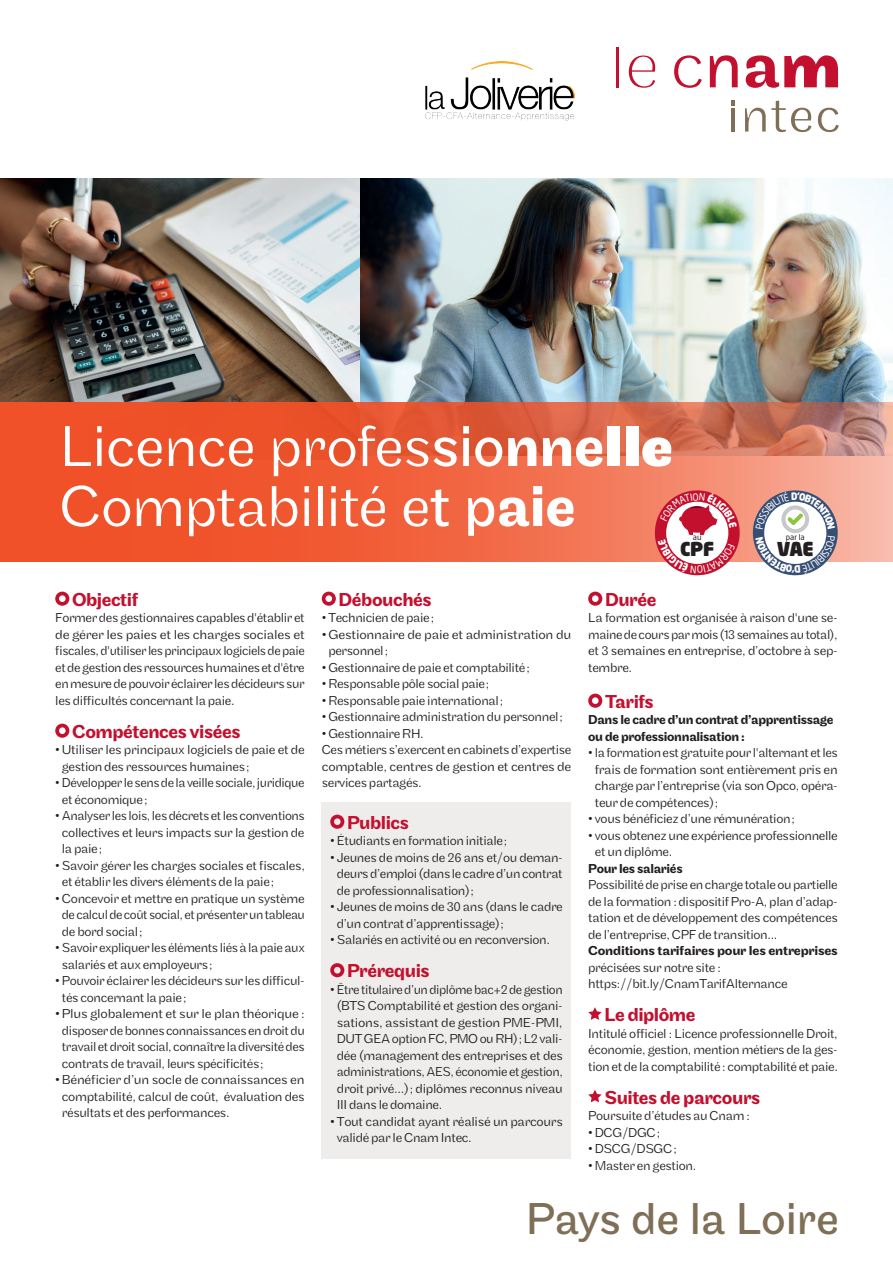
<style>
.page{position:relative;width:893px;height:1263px;background:#fff}
.page>*{position:absolute;margin:0;border:0;box-sizing:border-box;transform-origin:0 0}
.t1{font:300 60px/60px "Maple";letter-spacing:-.02em;color:#fff}
.t2{font:46.5px "Maple";letter-spacing:-.015em;color:#806f57}
.t3{font:500 19.5px "Maple";letter-spacing:-.025em;color:#c3102e}
.t4{font:900 18.9px "Neo Sans W1 G";letter-spacing:-.03em;color:#231f20}
.t5{font:300 13.5px/16.5px "Maple";letter-spacing:-.025em;color:#231f20}
.t6{font:300 13.5px/16.5px "Maple";letter-spacing:-.025em;color:#231f20;text-align:justify;scale:.95 1}
.t7{font:300 13.5px/16.5px "Maple";letter-spacing:-.025em;color:#231f20;scale:.96 1}
.t8{font:500 13.5px/16.5px "Maple";letter-spacing:-.025em;color:#231f20}
.t9{font:7.95px "Neo Sans W1 G";color:#231f20}
.s1{font-weight:400}
.s2{font-weight:500}
.s3{font-weight:700}
</style>
<div class="page">
<img style="left:359px;top:179px;width:534px;height:223px">
<img style="left:0;top:179px;width:359px;height:223px">
<svg style="left:0;top:402px;width:893px;height:159px;background:#ea6644"></svg>
<div style="left:322px;top:802px;width:249px;height:357px;background:#efedeb"></div>
<svg style="left:55px;top:592px;width:14px;height:14px"></svg>
<svg style="left:55px;top:724px;width:14px;height:14px"></svg>
<svg style="left:322px;top:592px;width:14px;height:14px"></svg>
<svg style="left:330px;top:815px;width:14px;height:14px"></svg>
<svg style="left:330px;top:963px;width:14px;height:14px"></svg>
<svg style="left:588px;top:592px;width:14px;height:14px"></svg>
<svg style="left:588px;top:694px;width:14px;height:14px"></svg>
<svg style="left:588px;top:1007px;width:14px;height:13px"></svg>
<svg style="left:588px;top:1090px;width:14px;height:12px"></svg>
<svg style="left:629px;top:56px;width:26px;height:32px"></svg>
<hr style="left:617px;top:47px;width:2px;height:40px;background:#c3102e">
<svg style="left:674px;top:55px;width:28px;height:33px"></svg>
<svg style="left:710px;top:55px;width:28px;height:32px"></svg>
<svg style="left:746px;top:55px;width:92px;height:33px"></svg>
<svg style="left:818px;top:108px;width:20px;height:24px"></svg>
<svg style="left:732px;top:100px;width:3px;height:5px"></svg>
<hr style="left:732px;top:108px;width:3px;height:24px;background:#806f57">
<svg style="left:745px;top:101px;width:66px;height:31px"></svg>
<img style="left:426px;top:62px;width:148px;height:59px">
<svg style="left:655px;top:490px;width:85px;height:85px"></svg>
<svg style="left:755px;top:491px;width:80px;height:83px"></svg>
<svg style="left:658px;top:493px;width:79px;height:80px"></svg>
<h1 class="t1" style="left:59px;top:416px;width:615px">Licence profes<span class="s1">sio</span><span class="s2">nne</span><span class="s3">lle<br></span>Comptabilité e<span class="s1">t p</span><span class="s2">aie</span></h1>
<p class="t9" style="left:693px;top:532px;width:10px">au</p>
<h3 class="t4" style="left:680px;top:536px;width:35px">CPF</h3>
<p class="t9" style="left:786px;top:532px;width:20px">par la</p>
<h3 class="t4" style="left:777px;top:536px;width:38px">VAE</h3>
<h3 class="t3" style="left:72px;top:588px;width:68px">Objectif</h3>
<p class="t5" style="left:55px;top:610px;width:251px;text-align:justify">Former des gestionnaires capables d'établir et de gérer les paies et les charges sociales et fiscales, d'utiliser les principaux logiciels de paie et de gestion des ressources humaines et d'être en mesure de pouvoir éclairer les décideurs sur les difficultés concernant la paie.</p>
<h3 class="t3" style="left:72px;top:720px;width:170px">Compétences visées</h3>
<p class="t5" style="left:62px;top:742px;width:244px;text-indent:-7px">• Utiliser les principaux logiciels de paie et de gestion des ressources humaines;</p>
<p class="t7" style="left:62px;top:775px;width:254px;text-indent:-7px">• Développer le sens de la veille sociale, juridique et économique;</p>
<p class="t7" style="left:62px;top:808px;width:255px;text-align:justify;text-indent:-7px">• Analyser les lois, les décrets et les conventions collectives et leurs impacts sur la gestion de la paie;</p>
<p class="t5" style="left:62px;top:857px;width:245px;text-indent:-7px">• Savoir gérer les charges sociales et fiscales, et établir les divers éléments de la paie;</p>
<p class="t5" style="left:62px;top:890px;width:245px;text-align:justify;text-indent:-7px">• Concevoir et mettre en pratique un système de calcul de coût social, et présenter un tableau de bord social;</p>
<p class="t5" style="left:62px;top:940px;width:244px;text-indent:-7px">• Savoir expliquer les éléments liés à la paie aux salariés et aux employeurs;</p>
<p class="t5" style="left:62px;top:973px;width:244px;text-indent:-7px">• Pouvoir éclairer les décideurs sur les difficul&shy;tés concernant la paie;</p>
<p class="t5" style="left:62px;top:1006px;width:244px;text-align:justify;text-indent:-7px">• Plus globalement et sur le plan théorique : disposer de bonnes connaissances en droit du travail et droit social, connaître la diversité des contrats de travail, leurs spécificités;</p>
<p class="t5" style="left:62px;top:1072px;width:244px;text-align:justify;text-indent:-7px">• Bénéficier d’un socle de connaissances en comptabilité, calcul de coût, évaluation des résultats et des performances.</p>
<h3 class="t3" style="left:339px;top:588px;width:95px">Débouchés</h3>
<p class="t5" style="left:322px;top:610px;width:114px">• Technicien de paie;</p>
<p class="t5" style="left:328px;top:626px;width:244px;text-indent:-7px">• Gestionnaire de paie et administration du personnel;</p>
<p class="t5" style="left:322px;top:659px;width:210px">• Gestionnaire de paie et comptabilité;</p>
<p class="t5" style="left:322px;top:676px;width:169px">• Responsable pôle social paie;</p>
<p class="t5" style="left:322px;top:692px;width:183px">• Responsable paie international;</p>
<p class="t5" style="left:322px;top:708px;width:243px">• Gestionnaire administration du personnel;</p>
<p class="t5" style="left:322px;top:725px;width:251px">• Gestionnaire RH.<br>Ces métiers s’exercent en cabinets d’expertise comptable, centres de gestion et centres de services partagés.</p>
<h3 class="t3" style="left:347px;top:811px;width:63px">Publics</h3>
<p class="t5" style="left:330px;top:833px;width:179px">• Étudiants en formation initiale;</p>
<p class="t5" style="left:337px;top:849px;width:227px;text-align:justify;text-indent:-7px">• Jeunes de moins de 26 ans et/ou deman&shy;deurs d’emploi (dans le cadre d’un contrat de professionnalisation);</p>
<p class="t5" style="left:337px;top:899px;width:227px;text-indent:-7px">• Jeunes de moins de 30 ans (dans le cadre d’un contrat d’apprentissage);</p>
<p class="t5" style="left:330px;top:932px;width:221px">• Salariés en activité ou en reconversion.</p>
<h3 class="t3" style="left:347px;top:959px;width:84px">Prérequis</h3>
<p class="t6" style="left:337px;top:981px;width:239px;text-indent:-7px">• Être titulaire d’un diplôme bac+2 de gestion (BTS Comptabilité et gestion des organi&shy;sations, assistant de gestion PME-PMI, DUT GEA option FC, PMO ou RH); L2 vali&shy;dée (management des entreprises et des administrations, AES, économie et gestion, droit privé...); diplômes reconnus niveau III dans le domaine.</p>
<p class="t5" style="left:337px;top:1113px;width:227px;text-indent:-7px">• Tout candidat ayant réalisé un parcours validé par le Cnam Intec.</p>
<h3 class="t3" style="left:605px;top:588px;width:53px">Durée</h3>
<p class="t5" style="left:588px;top:610px;width:251px;text-align:justify">La formation est organisée à raison d'une se&shy;maine de cours par mois (13 semaines au total), et 3 semaines en entreprise, d’octobre à sep&shy;tembre.</p>
<h3 class="t3" style="left:605px;top:690px;width:50px">Tarifs</h3>
<p class="t8" style="left:588px;top:712px;width:247px">Dans le cadre d’un contrat d’apprentissage ou de professionnalisation :</p>
<p class="t5" style="left:595px;top:745px;width:245px;text-align:justify;text-indent:-7px">• la formation est gratuite pour l'alternant et les frais de formation sont entièrement pris en charge par l’entreprise (via son Opco, opéra&shy;teur de compétences);</p>
<p class="t5" style="left:588px;top:811px;width:208px">• vous bénéficiez d’une rémunération;</p>
<p class="t5" style="left:595px;top:827px;width:244px;text-indent:-7px">• vous obtenez une expérience professionnelle et un diplôme.</p>
<p class="t8" style="left:588px;top:860px;width:96px">Pour les salariés</p>
<p class="t5" style="left:588px;top:877px;width:251px;text-align:justify">Possibilité de prise en charge totale ou partielle de la formation : dispositif Pro-A, plan d’adap&shy;tation et de développement des compétences de l’entreprise, CPF de transition...</p>
<p class="t8" style="left:588px;top:943px;width:251px">Conditions tarifaires pour les entreprises</p>
<p class="t5" style="left:588px;top:959px;width:201px">précisées sur notre site : https://bit.ly/CnamTarifAlternance</p>
<h3 class="t3" style="left:604px;top:1003px;width:93px">Le diplôme</h3>
<p class="t5" style="left:588px;top:1025px;width:251px;text-align:justify">Intitulé officiel : Licence professionnelle Droit, économie, gestion, mention métiers de la ges&shy;tion et de la comptabilité : comptabilité et paie.</p>
<h3 class="t3" style="left:604px;top:1086px;width:157px">Suites de parcours</h3>
<p class="t5" style="left:588px;top:1108px;width:163px">Poursuite d’études au Cnam :</p>
<p class="t5" style="left:588px;top:1124px;width:74px">• DCG/DGC;</p>
<p class="t5" style="left:588px;top:1141px;width:90px">• DSCG/DSGC;</p>
<p class="t5" style="left:588px;top:1157px;width:110px">• Master en gestion.</p>
<h2 class="t2" style="left:526px;top:1192px;width:315px">Pays de la Loire</h2>
</div>
